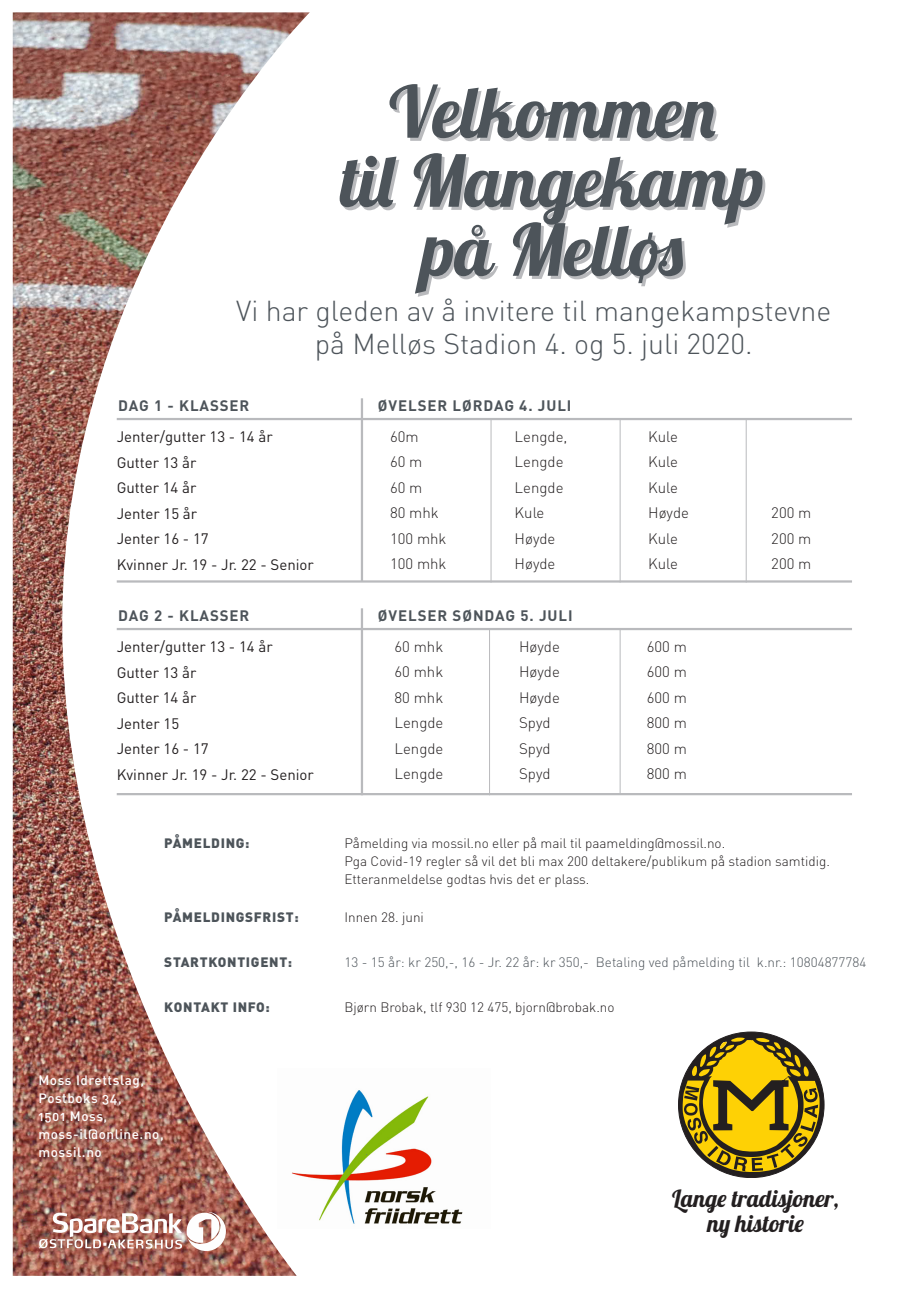
<style>
.page{position:relative;width:919px;height:1289px;background:#fff}
.page>*{position:absolute;margin:0;border:0;box-sizing:border-box;transform-origin:0 0}
.t1{font:71.4px "Lobster 1.4";color:#4d545a}
.t2{font:300 28.5px "DIN";color:#4d545a}
.t3{font:23.85px "Lobster 1.4";color:#231f20}
.t4{font:300 15px "DIN";color:#231f20}
.t5{font:15px/25.5px "DIN";color:#231f20}
.t6{font:700 15px "DIN";letter-spacing:.06em;color:#4d545a}
.t7{font:300 13.5px "DIN";color:#231f20}
.t8{font:300 13.5px "DIN";color:#4d545a}
.t9{font:13.5px "DIN Medium Alternate";letter-spacing:.04em;color:#fff}
.t10{font:900 13.5px "DIN";letter-spacing:.05em;color:#4d545a}
</style>
<div class="page">
<img style="left:310px;top:1090px;width:153px;height:134px">
<svg style="left:682px;top:1031px;width:137px;height:141px"></svg>
<img style="left:13px;top:12px;width:297px;height:1263px">
<hr style="left:117px;top:580px;width:734px;height:2px;background:#b9babd">
<hr style="left:117px;top:418px;width:734px;height:2px;background:#b9babd">
<hr style="left:361px;top:398px;width:2px;height:183px;background:#b9babd">
<hr style="left:490px;top:419px;width:1px;height:163px;background:#b9babd">
<hr style="left:619px;top:418px;width:1px;height:164px;background:#b9babd">
<hr style="left:745px;top:418px;width:1px;height:164px;background:#b9babd">
<img style="left:39px;top:1211px;width:187px;height:39px">
<hr style="left:117px;top:628px;width:734px;height:2px;background:#b9babd">
<hr style="left:361px;top:608px;width:2px;height:187px;background:#b9babd">
<hr style="left:489px;top:629px;width:1px;height:166px;background:#b9babd">
<hr style="left:619px;top:629px;width:1px;height:165px;background:#b9babd">
<hr style="left:117px;top:793px;width:734px;height:2px;background:#b9babd">
<p class="t1" style="left:389px;top:66px;width:328px">Velkommen</p>
<p class="t1" style="left:340px;top:135px;width:425px">til Mangekamp</p>
<p class="t1" style="left:421px;top:204px;width:263px">på Melløs</p>
<p class="t2" style="left:236px;top:293px;width:596px">Vi har gleden av å invitere til mangekampstevne</p>
<p class="t2" style="left:315px;top:326px;width:439px">på Melløs Stadion 4. og 5. juli 2020.</p>
<p class="t6" style="left:118px;top:395px;width:132px">DAG 1 - KLASSER</p>
<p class="t6" style="left:378px;top:395px;width:195px">ØVELSER LØRDAG 4. JULI</p>
<p class="t5" style="left:117px;top:424px;width:157px">Jenter/gutter 13 - 14 år</p>
<p class="t5" style="left:117px;top:450px;width:81px">Gutter 13 år<br>Gutter 14 år</p>
<p class="t5" style="left:117px;top:501px;width:82px">Jenter 15 år</p>
<p class="t5" style="left:117px;top:526px;width:93px">Jenter 16 - 17</p>
<p class="t5" style="left:117px;top:552px;width:199px">Kvinner Jr. 19 - Jr. 22 - Senior</p>
<p class="t4" style="left:390px;top:427px;width:30px">60m</p>
<p class="t4" style="left:514px;top:427px;width:54px">Lengde,</p>
<p class="t4" style="left:648px;top:427px;width:31px">Kule</p>
<p class="t4" style="left:390px;top:452px;width:34px">60 m</p>
<p class="t4" style="left:514px;top:452px;width:50px">Lengde</p>
<p class="t4" style="left:648px;top:452px;width:31px">Kule</p>
<p class="t4" style="left:390px;top:478px;width:34px">60 m</p>
<p class="t4" style="left:514px;top:478px;width:50px">Lengde</p>
<p class="t4" style="left:648px;top:478px;width:31px">Kule</p>
<p class="t4" style="left:390px;top:503px;width:50px">80 mhk</p>
<p class="t4" style="left:514px;top:503px;width:31px">Kule</p>
<p class="t4" style="left:648px;top:503px;width:42px">Høyde</p>
<p class="t4" style="left:771px;top:503px;width:42px">200 m</p>
<p class="t4" style="left:390px;top:529px;width:58px">100 mhk</p>
<p class="t4" style="left:514px;top:529px;width:42px">Høyde</p>
<p class="t4" style="left:648px;top:529px;width:31px">Kule</p>
<p class="t4" style="left:771px;top:529px;width:42px">200 m</p>
<p class="t4" style="left:390px;top:554px;width:58px">100 mhk</p>
<p class="t4" style="left:514px;top:554px;width:42px">Høyde</p>
<p class="t4" style="left:648px;top:554px;width:31px">Kule</p>
<p class="t4" style="left:771px;top:554px;width:42px">200 m</p>
<p class="t6" style="left:118px;top:605px;width:132px">DAG 2 - KLASSER</p>
<p class="t6" style="left:378px;top:605px;width:196px">ØVELSER SØNDAG 5. JULI</p>
<p class="t5" style="left:117px;top:634px;width:157px">Jenter/gutter 13 - 14 år</p>
<p class="t5" style="left:117px;top:660px;width:81px">Gutter 13 år</p>
<p class="t5" style="left:117px;top:685px;width:81px">Gutter 14 år</p>
<p class="t5" style="left:117px;top:711px;width:64px">Jenter 15</p>
<p class="t5" style="left:117px;top:736px;width:93px">Jenter 16 - 17</p>
<p class="t5" style="left:117px;top:762px;width:199px">Kvinner Jr. 19 - Jr. 22 - Senior</p>
<p class="t4" style="left:394px;top:637px;width:50px">60 mhk</p>
<p class="t4" style="left:519px;top:637px;width:42px">Høyde</p>
<p class="t4" style="left:646px;top:637px;width:42px">600 m</p>
<p class="t4" style="left:394px;top:662px;width:50px">60 mhk</p>
<p class="t4" style="left:519px;top:662px;width:42px">Høyde</p>
<p class="t4" style="left:646px;top:662px;width:42px">600 m</p>
<p class="t4" style="left:394px;top:688px;width:50px">80 mhk</p>
<p class="t4" style="left:519px;top:688px;width:42px">Høyde</p>
<p class="t4" style="left:646px;top:688px;width:42px">600 m</p>
<p class="t4" style="left:394px;top:713px;width:50px">Lengde</p>
<p class="t4" style="left:519px;top:713px;width:33px">Spyd</p>
<p class="t4" style="left:646px;top:713px;width:42px">800 m</p>
<p class="t4" style="left:394px;top:739px;width:50px">Lengde</p>
<p class="t4" style="left:519px;top:739px;width:33px">Spyd</p>
<p class="t4" style="left:646px;top:739px;width:42px">800 m</p>
<p class="t4" style="left:394px;top:764px;width:50px">Lengde</p>
<p class="t4" style="left:519px;top:764px;width:33px">Spyd</p>
<p class="t4" style="left:646px;top:764px;width:42px">800 m</p>
<p class="t10" style="left:164px;top:834px;width:87px">PÅMELDING:</p>
<p class="t7" style="left:344px;top:835px;width:382px">Påmelding via mossil.no eller på mail til paamelding@mossil.no.</p>
<p class="t7" style="left:344px;top:853px;width:487px">Pga Covid-19 regler så vil det bli max 200 deltakere/publikum på stadion samtidig.</p>
<p class="t7" style="left:344px;top:871px;width:246px">Etteranmeldelse godtas hvis det er plass.</p>
<p class="t10" style="left:164px;top:907px;width:136px">PÅMELDINGSFRIST:</p>
<p class="t7" style="left:344px;top:908px;width:81px">Innen 28. juni</p>
<p class="t10" style="left:164px;top:952px;width:129px">STARTKONTIGENT:</p>
<p class="t8" style="left:344px;top:953px;width:523px">13 - 15 år: kr 250,-, 16 - Jr. 22 år: kr 350,- Betaling ved påmelding til k.nr.: 10804877784</p>
<p class="t10" style="left:164px;top:997px;width:107px">KONTAKT INFO:</p>
<p class="t7" style="left:344px;top:998px;width:272px">Bjørn Brobak, tlf 930 12 475, bjorn@brobak.no</p>
<p class="t9" style="left:38px;top:1070px;width:107px">Moss Idrettslag,</p>
<p class="t9" style="left:38px;top:1088px;width:85px">Postboks 34,</p>
<p class="t9" style="left:38px;top:1106px;width:70px">1501 Moss,</p>
<p class="t9" style="left:38px;top:1124px;width:127px">moss-il@online.no,</p>
<p class="t9" style="left:38px;top:1142px;width:65px">mossil.no</p>
<p class="t3" style="left:672px;top:1183px;width:168px">Lange tradisjoner,</p>
<p class="t3" style="left:707px;top:1207px;width:98px">ny historie</p>
</div>
